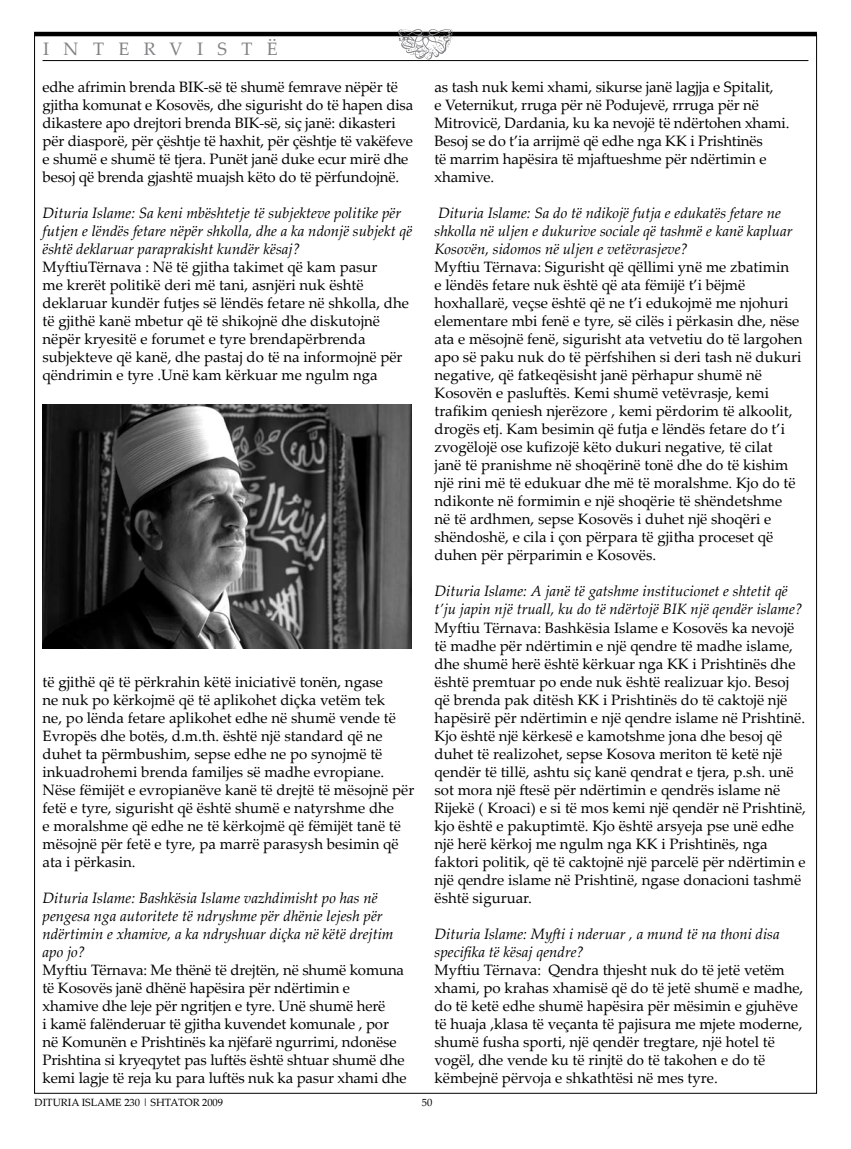
<style>
.page{position:relative;width:851px;height:1149px;background:#fff}
.page>*{position:absolute;margin:0;border:0;box-sizing:border-box;transform-origin:0 0}
.t1{font:18px "Palatino Linotype";color:#808284}
.t2{font:15px/18px "Palatino Linotype";color:#000}
.t3{font:italic 15px/18px "Palatino Linotype";color:#000}
.t4{font:10.5px "Palatino Linotype";color:#000}
</style>
<div class="page">
<hr style="left:34px;top:32px;width:782px;height:4px;background:#000">
<hr style="left:43px;top:60px;width:765px;height:1px;background:#000">
<svg style="left:398px;top:29px;width:54px;height:31px"></svg>
<img style="left:43px;top:404px;width:368px;height:244px">
<p class="t1" style="left:43px;top:37px;width:25px">INTERVISTË</p>
<p class="t2" style="left:43px;top:77px;width:372px">edhe afrimin brenda BIK-së të shumë femrave nëpër të gjitha komunat e Kosovës, dhe sigurisht do të hapen disa dikastere apo drejtori brenda BIK-së, siç janë: dikasteri për diasporë, për çështje të haxhit, për çështje të vakëfeve e shumë e shumë të tjera. Punët janë duke ecur mirë dhe besoj që brenda gjashtë muajsh këto do të përfundojnë.</p>
<p class="t3" style="left:43px;top:203px;width:371px">Dituria Islame: Sa keni mbështetje të subjekteve politike për futjen e lëndës fetare nëpër shkolla, dhe a ka ndonjë subjekt që është deklaruar paraprakisht kundër kësaj?</p>
<p class="t2" style="left:43px;top:257px;width:368px">MyftiuTërnava : Në të gjitha takimet që kam pasur<br>me krerët politikë deri më tani, asnjëri nuk është deklaruar kundër futjes së lëndës fetare në shkolla, dhe të gjithë kanë mbetur që të shikojnë dhe diskutojnë nëpër kryesitë e forumet e tyre brendapërbrenda subjekteve që kanë, dhe pastaj do të na informojnë për qëndrimin e tyre .Unë kam kërkuar me ngulm nga</p>
<p class="t2" style="left:43px;top:671px;width:373px">të gjithë që të përkrahin këtë iniciativë tonën, ngase<br>ne nuk po kërkojmë që të aplikohet diçka vetëm tek<br>ne, po lënda fetare aplikohet edhe në shumë vende të Evropës dhe botës, d.m.th. është një standard që ne duhet ta përmbushim, sepse edhe ne po synojmë të inkuadrohemi brenda familjes së madhe evropiane.<br>Nëse fëmijët e evropianëve kanë të drejtë të mësojnë për fetë e tyre, sigurisht që është shumë e natyrshme dhe<br>e moralshme që edhe ne të kërkojmë që fëmijët tanë të mësojnë për fetë e tyre, pa marrë parasysh besimin që ata i përkasin.</p>
<p class="t3" style="left:43px;top:887px;width:352px">Dituria Islame: Bashkësia Islame vazhdimisht po has në pengesa nga autoritete të ndryshme për dhënie lejesh për ndërtimin e xhamive, a ka ndryshuar diçka në këtë drejtim apo jo?</p>
<p class="t2" style="left:43px;top:959px;width:365px">Myftiu Tërnava: Me thënë të drejtën, në shumë komuna të Kosovës janë dhënë hapësira për ndërtimin e xhamive dhe leje për ngritjen e tyre. Unë shumë herë<br>i kamë falënderuar të gjitha kuvendet komunale , por në Komunën e Prishtinës ka njëfarë ngurrimi, ndonëse Prishtina si kryeqytet pas luftës është shtuar shumë dhe kemi lagje të reja ku para luftës nuk ka pasur xhami dhe</p>
<p class="t4" style="left:35px;top:1094px;width:190px">DITURIA ISLAME 230 | SHTATOR 2009</p>
<p class="t2" style="left:434px;top:77px;width:356px">as tash nuk kemi xhami, sikurse janë lagjja e Spitalit,<br>e Veternikut, rruga për në Podujevë, rrruga për në Mitrovicë, Dardania, ku ka nevojë të ndërtohen xhami.<br>Besoj se do t’ia arrijmë që edhe nga KK i Prishtinës<br>të marrim hapësira të mjaftueshme për ndërtimin e xhamive.</p>
<p class="t3" style="left:434px;top:203px;width:360px">Dituria Islame: Sa do të ndikojë futja e edukatës fetare ne shkolla në uljen e dukurive sociale që tashmë e kanë kapluar<br>Kosovën, sidomos në uljen e vetëvrasjeve?</p>
<p class="t2" style="left:434px;top:257px;width:369px">Myftiu Tërnava: Sigurisht që qëllimi ynë me zbatimin<br>e lëndës fetare nuk është që ata fëmijë t’i bëjmë hoxhallarë, veçse është që ne t’i edukojmë me njohuri elementare mbi fenë e tyre, së cilës i përkasin dhe, nëse ata e mësojnë fenë, sigurisht ata vetvetiu do të largohen apo së paku nuk do të përfshihen si deri tash në dukuri negative, që fatkeqësisht janë përhapur shumë në Kosovën e pasluftës. Kemi shumë vetëvrasje, kemi trafikim qeniesh njerëzore , kemi përdorim të alkoolit, drogës etj. Kam besimin që futja e lëndës fetare do t’i zvogëlojë ose kufizojë këto dukuri negative, të cilat janë të pranishme në shoqërinë tonë dhe do të kishim një rini më të edukuar dhe më të moralshme. Kjo do të ndikonte në formimin e një shoqërie të shëndetshme<br>në të ardhmen, sepse Kosovës i duhet një shoqëri e shëndoshë, e cila i çon përpara të gjitha proceset që duhen për përparimin e Kosovës.</p>
<p class="t3" style="left:434px;top:581px;width:369px">Dituria Islame: A janë të gatshme institucionet e shtetit që t’ju japin një truall, ku do të ndërtojë BIK një qendër islame?</p>
<p class="t2" style="left:434px;top:617px;width:373px">Myftiu Tërnava: Bashkësia Islame e Kosovës ka nevojë të madhe për ndërtimin e një qendre të madhe islame, dhe shumë herë është kërkuar nga KK i Prishtinës dhe është premtuar po ende nuk është realizuar kjo. Besoj që brenda pak ditësh KK i Prishtinës do të caktojë një hapësirë për ndërtimin e një qendre islame në Prishtinë.<br>Kjo është një kërkesë e kamotshme jona dhe besoj që duhet të realizohet, sepse Kosova meriton të ketë një qendër të tillë, ashtu siç kanë qendrat e tjera, p.sh. unë sot mora një ftesë për ndërtimin e qendrës islame në Rijekë ( Kroaci) e si të mos kemi një qendër në Prishtinë, kjo është e pakuptimtë. Kjo është arsyeja pse unë edhe një herë kërkoj me ngulm nga KK i Prishtinës, nga faktori politik, që të caktojnë një parcelë për ndërtimin e një qendre islame në Prishtinë, ngase donacioni tashmë është siguruar.</p>
<p class="t3" style="left:434px;top:923px;width:347px">Dituria Islame: Myfti i nderuar , a mund të na thoni disa specifika të kësaj qendre?</p>
<p class="t2" style="left:434px;top:959px;width:370px">Myftiu Tërnava: Qendra thjesht nuk do të jetë vetëm xhami, po krahas xhamisë që do të jetë shumë e madhe, do të ketë edhe shumë hapësira për mësimin e gjuhëve të huaja ,klasa të veçanta të pajisura me mjete moderne, shumë fusha sporti, një qendër tregtare, një hotel të vogël, dhe vende ku të rinjtë do të takohen e do të këmbejnë përvoja e shkathtësi në mes tyre.</p>
<p class="t4" style="left:422px;top:1094px;width:12px">50</p>
</div>
